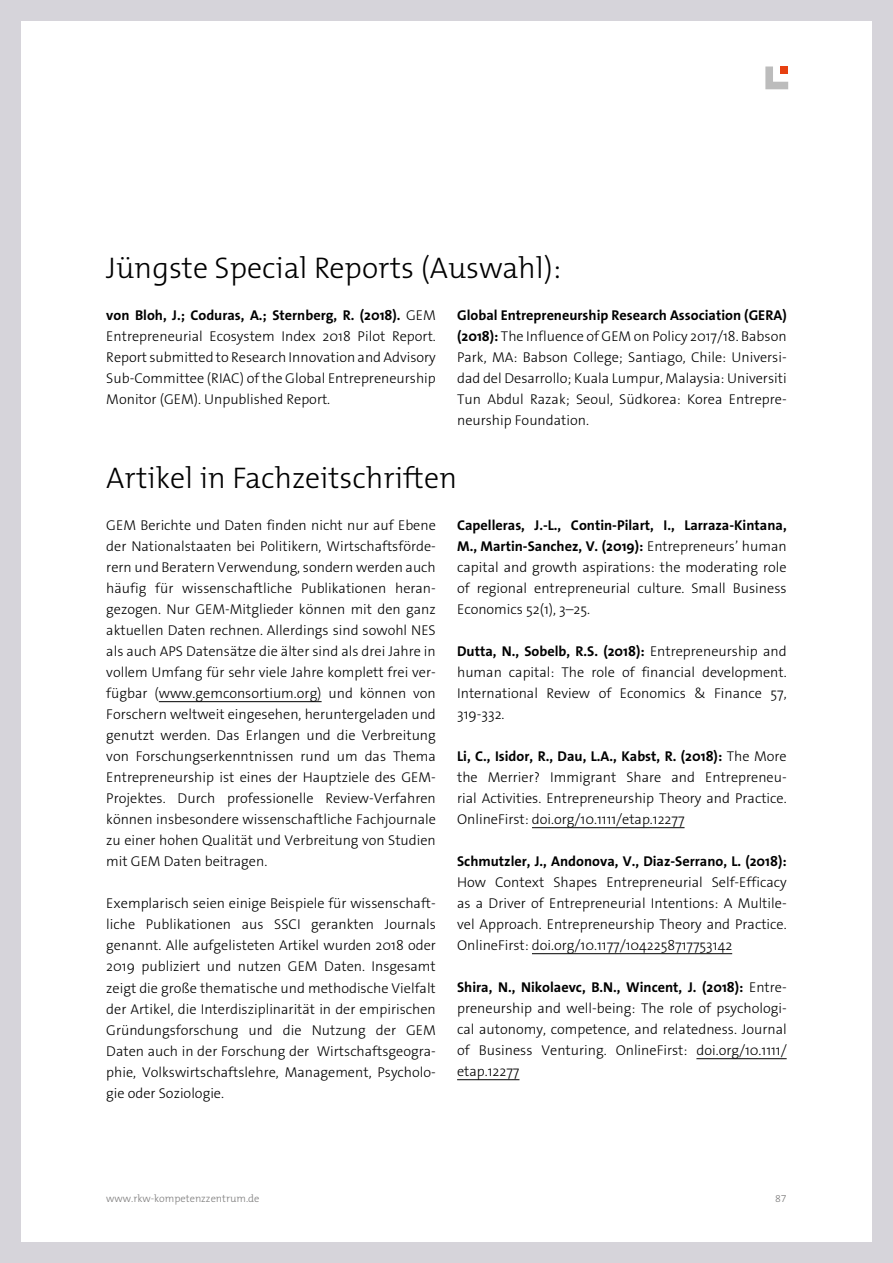
<style>
.page{position:relative;width:893px;height:1263px;background:#d6d4da}
.page>*{position:absolute;margin:0;border:0;box-sizing:border-box;transform-origin:0 0}
.t1{font:300 30px "The Mix B W3";color:#000}
.t2{font:300 14.25px/21px "The Sans Os F";color:#000;text-align:justify}
.t3{font:700 14.25px "The Sans Os F";color:#000}
.t4{font:300 10.5px "The Mix B W3";color:#7c7b7b}
.s1{font-weight:700}
</style>
<div class="page">
<div style="left:21px;top:21px;width:851px;height:1221px;background:#fff"></div>
<svg style="left:765px;top:67px;width:23px;height:22px"></svg>
<div style="left:781px;top:67px;width:7px;height:7px;background:#e74011"></div>
<hr style="left:159px;top:701px;width:163px;height:1px;background:#000">
<hr style="left:532px;top:827px;width:152px;height:1px;background:#000">
<hr style="left:532px;top:953px;width:200px;height:1px;background:#000">
<hr style="left:696px;top:1058px;width:91px;height:1px;background:#000">
<hr style="left:457px;top:1079px;width:62px;height:1px;background:#000">
<h1 class="t1" style="left:106px;top:249px;width:456px">Jüngste Special Reports (Auswahl):</h1>
<p class="t2" style="left:106px;top:305px;width:331px"><span class="s1">von Bloh, J.; Coduras, A.; Sternberg, R. (2018).</span> GEM Entrepreneurial Ecosystem Index 2018 Pilot Report.<br>Report submitted to Research Innovation and Advisory Sub-Committee (RIAC) of the Global Entrepreneurship Monitor (GEM). Unpublished Report.</p>
<p class="t2" style="left:457px;top:305px;width:331px"><span class="s1">Global Entrepreneurship Research Association (GERA) (2018):</span> The Influence of GEM on Policy 2017/18. Babson Park, MA: Babson College; Santiago, Chile: Universi&shy;dad del Desarrollo; Kuala Lumpur, Malaysia: Universiti Tun Abdul Razak; Seoul, Südkorea: Korea Entrepre&shy;neurship Foundation.</p>
<h1 class="t1" style="left:106px;top:459px;width:352px">Artikel in Fachzeitschriften</h1>
<p class="t2" style="left:106px;top:515px;width:331px">GEM Berichte und Daten finden nicht nur auf Ebene der Nationalstaaten bei Politikern, Wirtschaftsförde&shy;rern und Beratern Verwendung, sondern werden auch häufig für wissenschaftliche Publikationen heran&shy;gezogen. Nur GEM-Mitglieder können mit den ganz aktuellen Daten rechnen. Allerdings sind sowohl NES als auch APS Datensätze die älter sind als drei Jahre in vollem Umfang für sehr viele Jahre komplett frei ver&shy;fügbar (www.gemconsortium.org) und können von Forschern weltweit eingesehen, heruntergeladen und genutzt werden. Das Erlangen und die Verbreitung von Forschungserkenntnissen rund um das Thema Entrepreneurship ist eines der Hauptziele des GEM-Projektes. Durch professionelle Review-Verfahren können insbesondere wissenschaftliche Fachjournale zu einer hohen Qualität und Verbreitung von Studien mit GEM Daten beitragen.</p>
<p class="t2" style="left:106px;top:893px;width:331px">Exemplarisch seien einige Beispiele für wissenschaft&shy;liche Publikationen aus SSCI gerankten Journals genannt. Alle aufgelisteten Artikel wurden 2018 oder 2019 publiziert und nutzen GEM Daten. Insgesamt zeigt die große thematische und methodische Vielfalt der Artikel, die Interdisziplinarität in der empirischen Gründungsforschung und die Nutzung der GEM Daten auch in der Forschung der Wirtschaftsgeogra&shy;phie, Volkswirtschaftslehre, Management, Psycholo&shy;gie oder Soziologie.</p>
<p class="t2" style="left:457px;top:515px;width:331px"><span class="s1">Capelleras, J.-L., Contin-Pilart, I., Larraza-Kintana, M., Martin-Sanchez, V. (2019):</span> Entrepreneurs’ human capital and growth aspirations: the moderating role of regional entrepreneurial culture. Small Business Economics 52(1), 3–25.</p>
<p class="t2" style="left:457px;top:641px;width:331px"><span class="s1">Dutta, N., Sobelb, R.S. (2018):</span> Entrepreneurship and human capital: The role of financial development.<br>International Review of Economics &amp; Finance 57, 319-332.</p>
<p class="t2" style="left:457px;top:746px;width:331px"><span class="s1">Li, C., Isidor, R., Dau, L.A., Kabst, R. (2018):</span> The More the Merrier? Immigrant Share and Entrepreneu&shy;rial Activities. Entrepreneurship Theory and Practice.<br>OnlineFirst: doi.org/10.1111/etap.12277</p>
<p class="t3" style="left:457px;top:852px;width:331px">Schmutzler, J., Andonova, V., Diaz-Serrano, L. (2018):</p>
<p class="t2" style="left:457px;top:872px;width:331px">How Context Shapes Entrepreneurial Self-Efficacy as a Driver of Entrepreneurial Intentions: A Multile&shy;vel Approach. Entrepreneurship Theory and Practice.<br>OnlineFirst: doi.org/10.1177/1042258717753142</p>
<p class="t2" style="left:457px;top:977px;width:331px"><span class="s1">Shira, N., Nikolaevc, B.N., Wincent, J. (2018):</span> Entre&shy;preneurship and well-being: The role of psychologi&shy;cal autonomy, competence, and relatedness. Journal of Business Venturing. OnlineFirst: doi.org/10.1111/ etap.12277</p>
<p class="t4" style="left:106px;top:1192px;width:155px">www.rkw-kompetenzzentrum.de</p>
<p class="t4" style="left:775px;top:1192px;width:13px">87</p>
</div>
